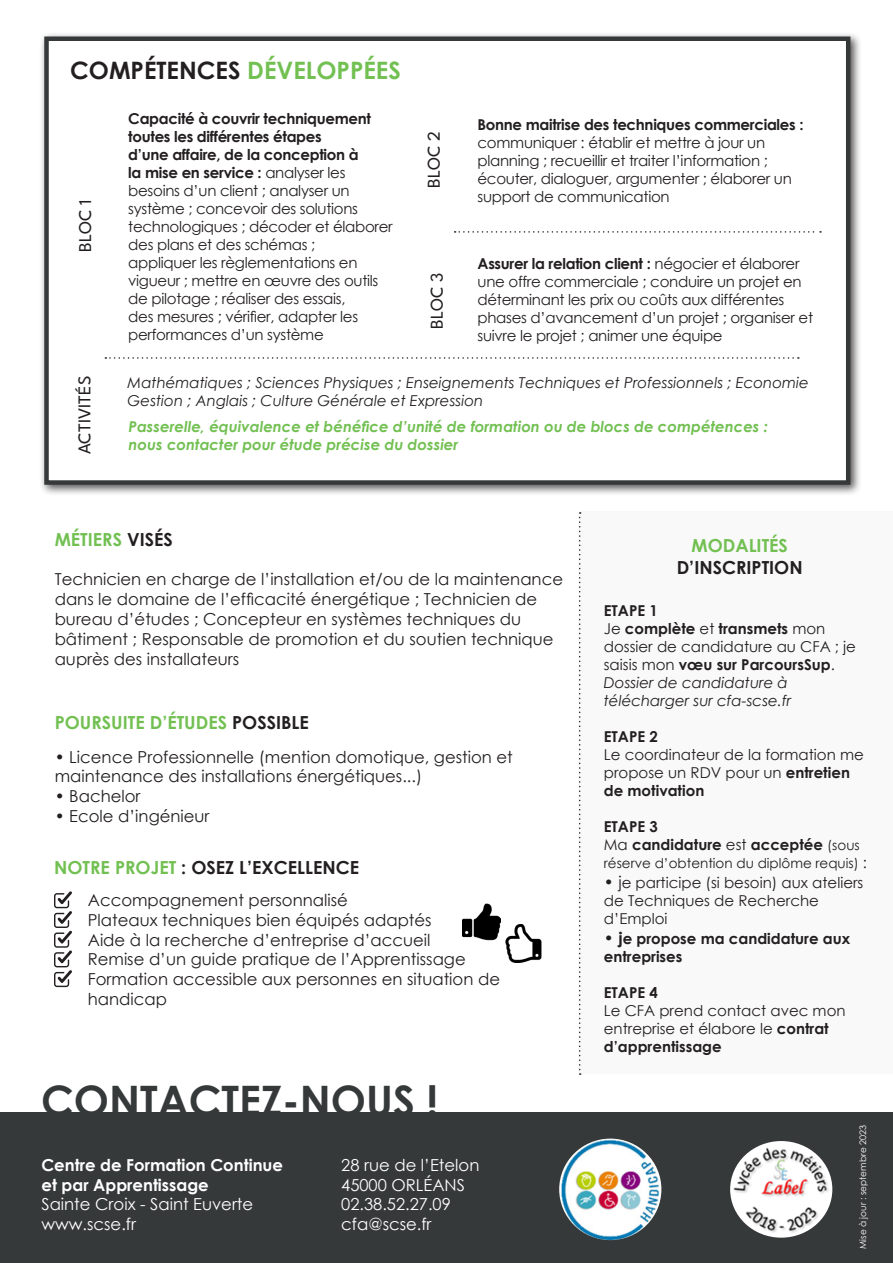
<style>
.page{position:relative;width:893px;height:1263px;background:#fff}
.page>*{position:absolute;margin:0;border:0;box-sizing:border-box;transform-origin:0 0}
.t1{font:700 42px "Century Gothic";color:#35393a}
.t2{font:700 24px "Century Gothic";color:#231f20}
.t3{font:700 18px "Century Gothic";color:#72c052}
.t4{font:700 18px "Century Gothic";color:#231f20}
.t5{font:100 18px "League Spartan";letter-spacing:.005em;color:#231f20}
.t6{font:16.5px/19.8px "Century Gothic";color:#231f20}
.t7{font:16.5px "Century Gothic";color:#fff}
.t8{font:700 16.5px/19.8px "Century Gothic";color:#fff}
.t9{font:15px/18px "Century Gothic";letter-spacing:-.02em;color:#231f20}
.t10{font:15px/18px "Century Gothic";color:#231f20}
.t11{font:italic 15px/18px "Century Gothic";color:#231f20}
.t12{font:italic 700 15px/18px "Century Gothic";color:#72c052}
.t13{font:700 15px/18px "Century Gothic";color:#231f20}
.t14{font:700 15px "Century Gothic";letter-spacing:-.02em;color:#231f20}
.t15{font:13.5px "Century Gothic";color:#231f20}
.t16{font:9px "Century Gothic";color:#fff}
.s1{color:#72c052}
.s2{font-weight:700}
.s3{color:#231f20}
.s4{font-weight:400}
.s5{font-weight:400;font-size:13.5px}
.s6{font-size:15px}
.s7{font-size:16.5px}
.s8{font-weight:400;font-size:16.5px}
</style>
<div class="page">
<div style="left:0;top:1113px;width:893px;height:150px;background:#36393a"></div>
<div style="left:579px;top:511px;width:314px;height:563px;background:#f9f9f9"></div>
<svg style="left:579px;top:512px;width:2px;height:563px"></svg>
<img style="left:559px;top:1138px;width:102px;height:102px;border-radius:51px">
<div style="left:730px;top:1141px;width:102px;height:97px;background:#fff;border-radius:50%"></div>
<img style="left:733px;top:1147px;width:97px;height:88px">
<div style="left:39px;top:32px;width:823px;height:464px;background:#231f20;opacity:.75"></div>
<div style="left:44px;top:36px;width:806px;height:449px;background:#fff;border:4px solid #36393a"></div>
<svg style="left:105px;top:357px;width:694px;height:2px"></svg>
<svg style="left:455px;top:231px;width:366px;height:2px"></svg>
<svg style="left:54px;top:891px;width:18px;height:96px"></svg>
<img style="left:505px;top:924px;width:37px;height:39px">
<img style="left:462px;top:903px;width:38px;height:37px">
<p class="t2" style="left:70px;top:52px;width:332px">COMPÉTENCES <span class="s1">DÉVELOPPÉES</span></p>
<p class="t5" style="left:72px;top:252px;width:54px;rotate:-90deg">BLOC 1</p>
<p class="t5" style="left:71px;top:454px;width:80px;rotate:-90deg">ACTIVITÉS</p>
<p class="t9" style="left:128px;top:109px;width:266px"><span class="s2">Capacité à couvrir techniquement toutes les différentes étapes<br>d’une affaire, de la conception à<br>la mise en service :</span> analyser les besoins d’un client ; analyser un système ; concevoir des solutions technologiques ; décoder et élaborer des plans et des schémas ;<br>appliquer les règlementations en vigueur ; mettre en œuvre des outils de pilotage ; réaliser des essais,<br>des mesures ; vérifier, adapter les performances d’un système</p>
<p class="t14" style="left:477px;top:113px;width:328px">Bonne maitrise des techniques commerciales :</p>
<p class="t5" style="left:421px;top:188px;width:58px;rotate:-90deg">BLOC 2</p>
<p class="t9" style="left:477px;top:133px;width:316px">communiquer : établir et mettre à jour un planning ; recueillir et traiter l’information ; écouter, dialoguer, argumenter ; élaborer un support de communication</p>
<p class="t9" style="left:477px;top:254px;width:337px"><span class="s2">Assurer la relation client :</span> négocier et élaborer une offre commerciale ; conduire un projet en déterminant les prix ou coûts aux différentes phases d’avancement d’un projet ; organiser et suivre le projet ; animer une équipe</p>
<p class="t11" style="left:128px;top:373px;width:683px">Mathématiques ; Sciences Physiques ; Enseignements Techniques et Professionnels ; Economie<br>Gestion ; Anglais ; Culture Générale et Expression</p>
<p class="t5" style="left:424px;top:329px;width:58px;rotate:-90deg">BLOC 3</p>
<p class="t12" style="left:129px;top:417px;width:641px">Passerelle, équivalence et bénéfice d’unité de formation ou de blocs de compétences : nous contacter pour étude précise du dossier</p>
<p class="t3" style="left:55px;top:526px;width:120px">MÉTIERS <span class="s3">VISÉS</span></p>
<p class="t6" style="left:55px;top:569px;width:510px">Technicien en charge de l’installation et/ou de la maintenance dans le domaine de l’efficacité énergétique ; Technicien de bureau d’études ; Concepteur en systèmes techniques du bâtiment ; Responsable de promotion et du soutien technique auprès des installateurs</p>
<p class="t3" style="left:55px;top:709px;width:256px">POURSUITE D’ÉTUDES <span class="s3">POSSIBLE</span></p>
<p class="t6" style="left:55px;top:746px;width:460px">• Licence Professionnelle (mention domotique, gestion et maintenance des installations énergétiques...)</p>
<p class="t6" style="left:55px;top:786px;width:87px">• Bachelor</p>
<p class="t6" style="left:55px;top:806px;width:156px">• Ecole d’ingénieur</p>
<p class="t4" style="left:54px;top:853px;width:306px"><span class="s1">NOTRE PROJET</span> : OSEZ L’EXCELLENCE</p>
<p class="t6" style="left:88px;top:890px;width:261px">Accompagnement personnalisé</p>
<p class="t6" style="left:88px;top:910px;width:345px">Plateaux techniques bien équipés adaptés</p>
<p class="t6" style="left:88px;top:929px;width:344px">Aide à la recherche d’entreprise d’accueil</p>
<p class="t6" style="left:88px;top:949px;width:379px">Remise d’un guide pratique de l’Apprentissage</p>
<p class="t6" style="left:88px;top:969px;width:414px">Formation accessible aux personnes en situation de handicap</p>
<p class="t1" style="left:41px;top:1069px;width:399px">CONTACTEZ-NOUS !</p>
<p class="t8" style="left:41px;top:1154px;width:243px">Centre de Formation Continue et par Apprentissage</p>
<p class="t7" style="left:41px;top:1193px;width:213px">Sainte Croix - Saint Euverte</p>
<p class="t7" style="left:41px;top:1213px;width:96px">www.scse.fr</p>
<p class="t7" style="left:341px;top:1153px;width:140px">28 rue de l’Etelon</p>
<p class="t7" style="left:341px;top:1173px;width:125px">45000 ORLÉANS</p>
<p class="t7" style="left:341px;top:1193px;width:111px">02.38.52.27.09</p>
<p class="t7" style="left:341px;top:1213px;width:92px">cfa@scse.fr</p>
<p class="t3" style="left:691px;top:532px;width:98px">MODALITÉS</p>
<p class="t4" style="left:677px;top:553px;width:128px">D’INSCRIPTION</p>
<p class="t13" style="left:604px;top:601px;width:55px">ETAPE 1</p>
<p class="t10" style="left:604px;top:619px;width:254px">Je <span class="s2">complète</span> et <span class="s2">transmets</span> mon dossier de candidature au CFA ; je saisis mon <span class="s2">vœu sur ParcoursSup</span>.</p>
<p class="t11" style="left:604px;top:673px;width:189px">Dossier de candidature à télécharger sur cfa-scse.fr</p>
<p class="t13" style="left:604px;top:727px;width:55px">ETAPE 2</p>
<p class="t10" style="left:604px;top:745px;width:261px">Le coordinateur de la formation me propose un RDV pour un <span class="s2">entretien de motivation</span></p>
<p class="t13" style="left:604px;top:817px;width:55px">ETAPE 3</p>
<p class="t13" style="left:604px;top:835px;width:257px"><span class="s4">Ma</span> candidature <span class="s4">est</span> acceptée <span class="s5">(sous</span></p>
<p class="t15" style="left:604px;top:854px;width:265px">réserve d’obtention du diplôme requis) <span class="s6">:</span></p>
<p class="t10" style="left:604px;top:873px;width:261px"><span class="s7">• j</span>e participe (si besoin) aux ateliers de Techniques de Recherche d’Emploi</p>
<p class="t13" style="left:604px;top:928px;width:248px"><span class="s8">•</span> <span class="s7">j</span>e propose ma candidature aux entreprises</p>
<p class="t13" style="left:604px;top:982px;width:55px">ETAPE 4</p>
<p class="t10" style="left:604px;top:1001px;width:243px">Le CFA prend contact avec mon entreprise et élabore le <span class="s2">contrat d’apprentissage</span></p>
<p class="t16" style="left:857px;top:1249px;width:125px;rotate:-90deg">Mise à jour : septembre 2023</p>
</div>
